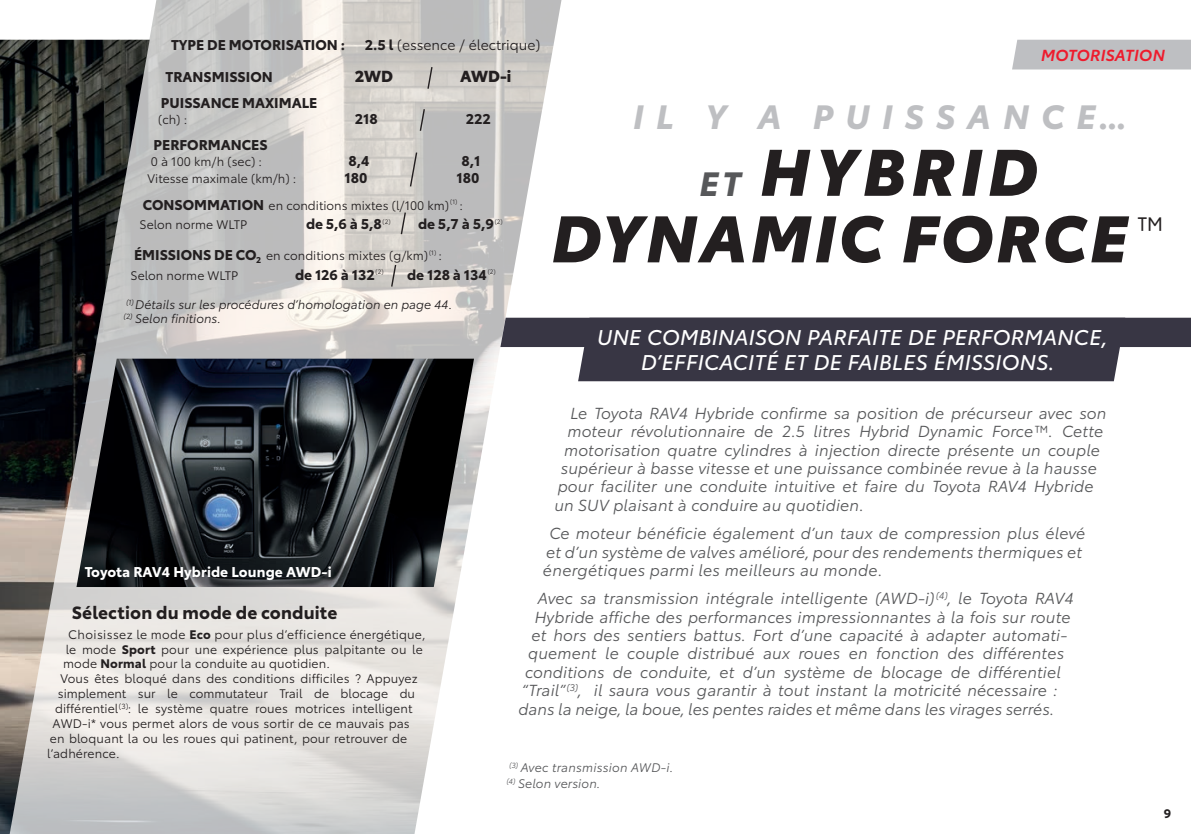
<style>
.page{position:relative;width:1191px;height:834px;background:#fff}
.page>*{position:absolute;margin:0;border:0;box-sizing:border-box;transform-origin:0 0}
.t1{font:italic 900 64.75px "Toyota Type";letter-spacing:.05em;color:#231f20}
.t2{font:italic 700 33.25px "Toyota Type";letter-spacing:.37em;color:#bebfc2}
.t3{font:italic 21px/24.5px "Toyota Type";letter-spacing:.02em;color:#fff;text-align:center}
.t4{font:700 17.5px "Toyota Type";letter-spacing:.01em;color:#231f20}
.t5{font:italic 15.75px/18.4px "Toyota Type";letter-spacing:.01em;color:#57585a}
.J_BODY{font:italic 600 15.75px "Toyota Type";letter-spacing:.025em;color:#ee1b2d}
.t6{font:900 15.75px "Toyota Type";color:#231f20}
.t7{font:700 14px "Toyota Type";color:#231f20}
.J_BODY_SUB_HEAD{font:700 14px "Toyota Type";letter-spacing:.01em;color:#fff}
.t8{font:14px "Toyota Type";color:#231f20}
.t9{font:12.25px/14.9px "Toyota Type";letter-spacing:.01em;color:#231f20}
.t10{font:italic 12.25px "Toyota Type";color:#231f20}
.t11{font:italic 12.25px "Toyota Type";letter-spacing:.015em;color:#57585a}
.t12{font:700 12.25px "Toyota Type";color:#231f20}
.t13{font:6.3px "Toyota Type";color:#231f20}
.s1{font-weight:700}
.s2{font-weight:700;font-size:14px}
.s3{font-weight:700;font-size:33.25px;color:#57585a}
</style>
<div class="page">
<img style="left:9px;top:0;width:553px;height:833px">
<svg style="left:500px;top:317px;width:691px;height:64px;background:#514f5c"></svg>
<img style="left:150px;top:358px;width:324px;height:229px">
<svg style="left:426px;top:65px;width:7px;height:25px"></svg>
<svg style="left:419px;top:108px;width:7px;height:24px"></svg>
<svg style="left:400px;top:211px;width:7px;height:25px"></svg>
<svg style="left:390px;top:263px;width:7px;height:25px"></svg>
<svg style="left:409px;top:151px;width:9px;height:37px"></svg>
<img style="left:0;top:40px;width:150px;height:793px">
<div style="left:1012px;top:40px;width:179px;height:29px;background:#bebfc2"></div>
<p class="t7" style="left:171px;top:34px;width:175px">TYPE DE MOTORISATION :</p>
<p class="t8" style="left:365px;top:35px;width:177px"><span class="s1">2.5 l</span> (essence / électrique)</p>
<p class="t7" style="left:165px;top:66px;width:109px">TRANSMISSION</p>
<p class="t6" style="left:355px;top:64px;width:40px">2WD</p>
<p class="t6" style="left:460px;top:64px;width:53px">AWD-i</p>
<p class="t7" style="left:161px;top:92px;width:158px">PUISSANCE MAXIMALE</p>
<p class="t9" style="left:158px;top:111px;width:31px">(ch) :</p>
<p class="t7" style="left:355px;top:108px;width:24px">218</p>
<p class="t7" style="left:466px;top:108px;width:27px">222</p>
<p class="t7" style="left:153px;top:134px;width:116px">PERFORMANCES</p>
<p class="t9" style="left:151px;top:153px;width:113px">0 à 100 km/h (sec) :</p>
<p class="t7" style="left:348px;top:150px;width:23px">8,4</p>
<p class="t7" style="left:461px;top:150px;width:20px">8,1</p>
<p class="t9" style="left:148px;top:170px;width:150px">Vitesse maximale (km/h) :</p>
<p class="t7" style="left:344px;top:167px;width:24px">180</p>
<p class="t7" style="left:456px;top:167px;width:24px">180</p>
<p class="t9" style="left:140px;top:195px;width:325px;line-height:19.2px"><span class="s2">CONSOMMATION</span> en conditions mixtes (l/100 km)<sup>(1)</sup> :<br>Selon norme WLTP</p>
<p class="t7" style="left:306px;top:213px;width:77px">de 5,6 à 5,8</p>
<p class="t13" style="left:383px;top:217px;width:10px">(2)</p>
<p class="t7" style="left:418px;top:213px;width:77px">de 5,7 à 5,9</p>
<p class="t13" style="left:495px;top:217px;width:10px">(2)</p>
<p class="t9" style="left:134px;top:247px;width:309px"><span class="s2">ÉMISSIONS DE CO</span><sub>2</sub> en conditions mixtes (g/km)<sup>(1)</sup> :</p>
<p class="t9" style="left:131px;top:267px;width:109px">Selon norme WLTP</p>
<p class="t7" style="left:295px;top:264px;width:81px">de 126 à 132</p>
<p class="t13" style="left:375px;top:267px;width:10px">(2)</p>
<p class="t7" style="left:407px;top:264px;width:81px">de 128 à 134</p>
<p class="t13" style="left:487px;top:267px;width:10px">(2)</p>
<p class="t10" style="left:126px;top:296px;width:328px"><sup>(1)</sup> Détails sur les procédures d’homologation en page 44.</p>
<p class="t10" style="left:124px;top:310px;width:99px"><sup>(2)</sup> Selon finitions.</p>
<p class="J_BODY" style="left:1041px;top:42px;width:125px">MOTORISATION</p>
<p class="t2" style="left:633px;top:91px;width:495px">IL Y A PUISSANCE…</p>
<p class="t1" style="left:699px;top:120px;width:339px"><span class="s3">ET</span> HYBRID</p>
<p class="t1" style="left:551px;top:187px;width:614px">DYNAMIC FORCE <sup>™</sup></p>
<p class="J_BODY_SUB_HEAD" style="left:85px;top:561px;width:248px">Toyota RAV4 Hybride Lounge AWD-i</p>
<p class="t4" style="left:72px;top:598px;width:267px">Sélection du mode de conduite</p>
<p class="t9" style="left:63px;top:625px;width:364px;text-indent:5px">Choisissez le mode <span class="s1">Eco</span> pour plus d’efficience énergétique, le mode <span class="s1">Sport</span> pour une expérience plus palpitante ou le mode <span class="s1">Normal</span> pour la conduite au quotidien.</p>
<p class="t9" style="left:60px;top:670px;width:359px">Vous êtes bloqué dans des conditions difficiles ? Appuyez</p>
<p class="t9" style="left:58px;top:685px;width:359px">simplement sur le commutateur Trail de blocage du</p>
<p class="t9" style="left:55px;top:700px;width:359px">différentiel<sup>(3)</sup>: le système quatre roues motrices intelligent</p>
<p class="t9" style="left:53px;top:715px;width:359px">AWD-i* vous permet alors de vous sortir de ce mauvais pas</p>
<p class="t9" style="left:50px;top:730px;width:359px">en bloquant la ou les roues qui patinent, pour retrouver de</p>
<p class="t9" style="left:47px;top:744px;width:74px">l’adhérence.</p>
<p class="t3" style="left:597px;top:323px;width:511px">UNE COMBINAISON PARFAITE DE PERFORMANCE,<br>D’EFFICACITÉ ET DE FAIBLES ÉMISSIONS.</p>
<p class="t5" style="left:570px;top:402px;width:537px">Le Toyota RAV4 Hybride confirme sa position de précurseur avec son</p>
<p class="t5" style="left:567px;top:421px;width:537px">moteur révolutionnaire de 2.5 litres Hybrid Dynamic Force™. Cette</p>
<p class="t5" style="left:564px;top:439px;width:537px">motorisation quatre cylindres à injection directe présente un couple</p>
<p class="t5" style="left:561px;top:458px;width:537px">supérieur à basse vitesse et une puissance combinée revue à la hausse</p>
<p class="t5" style="left:557px;top:476px;width:537px">pour faciliter une conduite intuitive et faire du Toyota RAV4 Hybride</p>
<p class="t5" style="left:554px;top:494px;width:311px">un SUV plaisant à conduire au quotidien.</p>
<p class="t5" style="left:543px;top:523px;width:544px;text-indent:6px">Ce moteur bénéficie également d’un taux de compression plus élevé et d’un système de valves amélioré, pour des rendements thermiques et énergétiques parmi les meilleurs au monde.</p>
<p class="t5" style="left:538px;top:588px;width:537px">Avec sa transmission intégrale intelligente (AWD-i)<sup>(4)</sup>, le Toyota RAV4</p>
<p class="t5" style="left:535px;top:606px;width:537px">Hybride affiche des performances impressionnantes à la fois sur route</p>
<p class="t5" style="left:531px;top:624px;width:537px">et hors des sentiers battus. Fort d’une capacité à adapter automati-</p>
<p class="t5" style="left:528px;top:643px;width:537px">quement le couple distribué aux roues en fonction des différentes</p>
<p class="t5" style="left:525px;top:661px;width:537px">conditions de conduite, et d’un système de blocage de différentiel</p>
<p class="t5" style="left:522px;top:680px;width:537px">“Trail”<sup>(3)</sup>, il saura vous garantir à tout instant la motricité nécessaire :</p>
<p class="t5" style="left:518px;top:698px;width:537px">dans la neige, la boue, les pentes raides et même dans les virages serrés.</p>
<p class="t11" style="left:509px;top:758px;width:166px"><sup>(3)</sup> Avec transmission AWD-i.</p>
<p class="t11" style="left:506px;top:773px;width:96px"><sup>(4)</sup> Selon version.</p>
<p class="t12" style="left:1163px;top:804px;width:9px">9</p>
</div>
